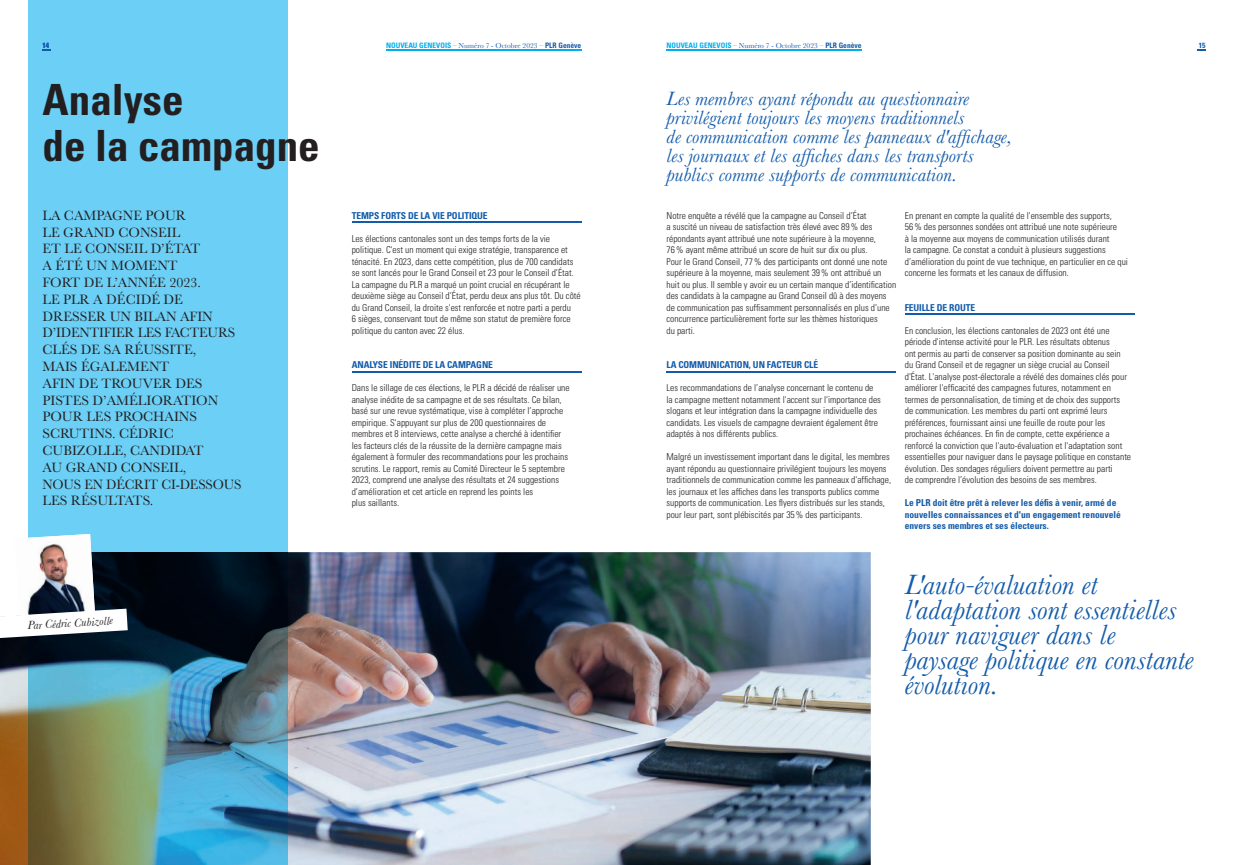
<style>
.page{position:relative;width:1248px;height:865px;background:#fff}
.page>*{position:absolute;margin:0;border:0;box-sizing:border-box;transform-origin:0 0}
.t1{font:700 condensed 43px/46px "Univers LT Std";color:#231f20}
.t2{font:italic 29px/25px "Baskerville";color:#135cab}
.t3{font:italic 20px/19px "Baskerville";letter-spacing:.005em;color:#135cab}
.t4{font:14px/16.8px "Baskerville";color:#231f20}
.t5{font:italic 12px "Baskerville";color:#231f20}
.t6{font:300 condensed 9.5px/11.5px "Univers LT Std";color:#231f20}
.t7{font:700 condensed 9.5px/11.5px "Univers LT Std";color:#135cab}
.t8{font:7.5px "Baskerville";color:#135cab}
.t9{font:700 condensed 7.5px "Univers LT Std";color:#135cab}
.s1{font-family:"Univers LT Std";font-weight:700;font-stretch:condensed;color:#00aeef}
.s2{font-family:"Univers LT Std";font-weight:700;font-stretch:condensed}
</style>
<div class="page">
<img style="left:0;top:552px;width:870px;height:313px">
<div style="left:28px;top:0;width:260px;height:552px;background:#6bcff6"></div>
<img style="left:28px;top:552px;width:260px;height:313px">
<hr style="left:351px;top:221px;width:230px;height:2px;background:#135cab">
<hr style="left:351px;top:371px;width:230px;height:1px;background:#135cab">
<hr style="left:666px;top:371px;width:230px;height:1px;background:#135cab">
<hr style="left:904px;top:313px;width:230px;height:2px;background:#135cab">
<svg style="left:0;top:534px;width:128px;height:104px"></svg>
<hr style="left:666px;top:50px;width:195px;height:1px;background:#00aeef">
<hr style="left:386px;top:50px;width:195px;height:1px;background:#00aeef">
<p class="t9" style="left:43px;top:41px;width:8px">14</p>
<p class="t8" style="left:386px;top:41px;width:196px"><span class="s1">NOUVEAU GENEVOIS</span> – Numéro 7 - Octobre 2023 – <span class="s2">PLR Genève</span></p>
<p class="t8" style="left:666px;top:41px;width:196px"><span class="s1">NOUVEAU GENEVOIS</span> – Numéro 7 - Octobre 2023 – <span class="s2">PLR Genève</span></p>
<p class="t9" style="left:1198px;top:41px;width:8px">15</p>
<h1 class="t1" style="left:43px;top:76px;width:279px">Analyse<br>de la campagne</h1>
<h3 class="t3" style="left:666px;top:89px;width:347px">Les membres ayant répondu au questionnaire privilégient toujours les moyens traditionnels<br>de communication comme les panneaux d'affichage, les journaux et les affiches dans les transports publics comme supports de communication.</h3>
<p class="t4" style="left:43px;top:207px;width:200px">LA CAMPAGNE POUR<br>LE GRAND CONSEIL<br>ET LE CONSEIL D’ÉTAT<br>A ÉTÉ UN MOMENT<br>FORT DE L’ANNÉE 2023.<br>LE PLR A DÉCIDÉ DE<br>DRESSER UN BILAN AFIN<br>D’IDENTIFIER LES FACTEURS<br>CLÉS DE SA RÉUSSITE,<br>MAIS ÉGALEMENT<br>AFIN DE TROUVER DES<br>PISTES D’AMÉLIORATION<br>POUR LES PROCHAINS<br>SCRUTINS. CÉDRIC<br>CUBIZOLLE, CANDIDAT<br>AU GRAND CONSEIL,<br>NOUS EN DÉCRIT CI-DESSOUS<br>LES RÉSULTATS.</p>
<p class="t5" style="left:27px;top:618px;width:87px;rotate:-4deg">Par Cédric Cubizolle</p>
<p class="t7" style="left:351px;top:209px;width:137px">TEMPS FORTS DE LA VIE POLITIQUE</p>
<p class="t6" style="left:351px;top:232px;width:230px">Les élections cantonales sont un des temps forts de la vie politique. C'est un moment qui exige stratégie, transparence et ténacité. En 2023, dans cette compétition, plus de 700 candidats se sont lancés pour le Grand Conseil et 23 pour le Conseil d’État.<br>La campagne du PLR a marqué un point crucial en récupérant le deuxième siège au Conseil d’État, perdu deux ans plus tôt. Du côté du Grand Conseil, la droite s'est renforcée et notre parti a perdu<br>6 sièges, conservant tout de même son statut de première force politique du canton avec 22 élus.</p>
<p class="t7" style="left:351px;top:359px;width:143px">ANALYSE INÉDITE DE LA CAMPAGNE</p>
<p class="t6" style="left:351px;top:382px;width:219px">Dans le sillage de ces élections, le PLR a décidé de réaliser une analyse inédite de sa campagne et de ses résultats. Ce bilan, basé sur une revue systématique, vise à compléter l’approche empirique. S'appuyant sur plus de 200 questionnaires de membres et 8 interviews, cette analyse a cherché à identifier les facteurs clés de la réussite de la dernière campagne mais également à formuler des recommandations pour les prochains scrutins. Le rapport, remis au Comité Directeur le 5 septembre 2023, comprend une analyse des résultats et 24 suggestions d’amélioration et cet article en reprend les points les<br>plus saillants.</p>
<p class="t6" style="left:666px;top:209px;width:231px">Notre enquête a révélé que la campagne au Conseil d’État<br>a suscité un niveau de satisfaction très élevé avec 89 % des répondants ayant attribué une note supérieure à la moyenne,<br>76 % ayant même attribué un score de huit sur dix ou plus.<br>Pour le Grand Conseil, 77 % des participants ont donné une note supérieure à la moyenne, mais seulement 39 % ont attribué un huit ou plus. Il semble y avoir eu un certain manque d’identification des candidats à la campagne au Grand Conseil dû à des moyens de communication pas suffisamment personnalisés en plus d’une concurrence particulièrement forte sur les thèmes historiques<br>du parti.</p>
<p class="t7" style="left:666px;top:359px;width:153px">LA COMMUNICATION, UN FACTEUR CLÉ</p>
<p class="t6" style="left:666px;top:382px;width:216px">Les recommandations de l’analyse concernant le contenu de la campagne mettent notamment l'accent sur l'importance des slogans et leur intégration dans la campagne individuelle des candidats. Les visuels de campagne devraient également être adaptés à nos différents publics.</p>
<p class="t6" style="left:666px;top:451px;width:226px">Malgré un investissement important dans le digital, les membres ayant répondu au questionnaire privilégient toujours les moyens traditionnels de communication comme les panneaux d'affichage, les journaux et les affiches dans les transports publics comme supports de communication. Les flyers distribués sur les stands, pour leur part, sont plébiscités par 35 % des participants.</p>
<p class="t6" style="left:904px;top:209px;width:225px">En prenant en compte la qualité de l'ensemble des supports,<br>56 % des personnes sondées ont attribué une note supérieure<br>à la moyenne aux moyens de communication utilisés durant<br>la campagne. Ce constat a conduit à plusieurs suggestions d’amélioration du point de vue technique, en particulier en ce qui concerne les formats et les canaux de diffusion.</p>
<p class="t7" style="left:904px;top:301px;width:72px">FEUILLE DE ROUTE</p>
<p class="t6" style="left:904px;top:324px;width:228px">En conclusion, les élections cantonales de 2023 ont été une période d'intense activité pour le PLR. Les résultats obtenus<br>ont permis au parti de conserver sa position dominante au sein du Grand Conseil et de regagner un siège crucial au Conseil d'État. L'analyse post-électorale a révélé des domaines clés pour améliorer l'efficacité des campagnes futures, notamment en termes de personnalisation, de timing et de choix des supports<br>de communication. Les membres du parti ont exprimé leurs préférences, fournissant ainsi une feuille de route pour les prochaines échéances. En fin de compte, cette expérience a renforcé la conviction que l'auto-évaluation et l'adaptation sont essentielles pour naviguer dans le paysage politique en constante évolution. Des sondages réguliers doivent permettre au parti<br>de comprendre l’évolution des besoins de ses membres.</p>
<p class="t7" style="left:904px;top:497px;width:218px">Le PLR doit être prêt à relever les défis à venir, armé de nouvelles connaissances et d'un engagement renouvelé envers ses membres et ses électeurs.</p>
<h2 class="t2" style="left:904px;top:572px;width:290px">L'auto-évaluation et l'adaptation sont essentielles pour naviguer dans le paysage politique en constante évolution.</h2>
</div>
